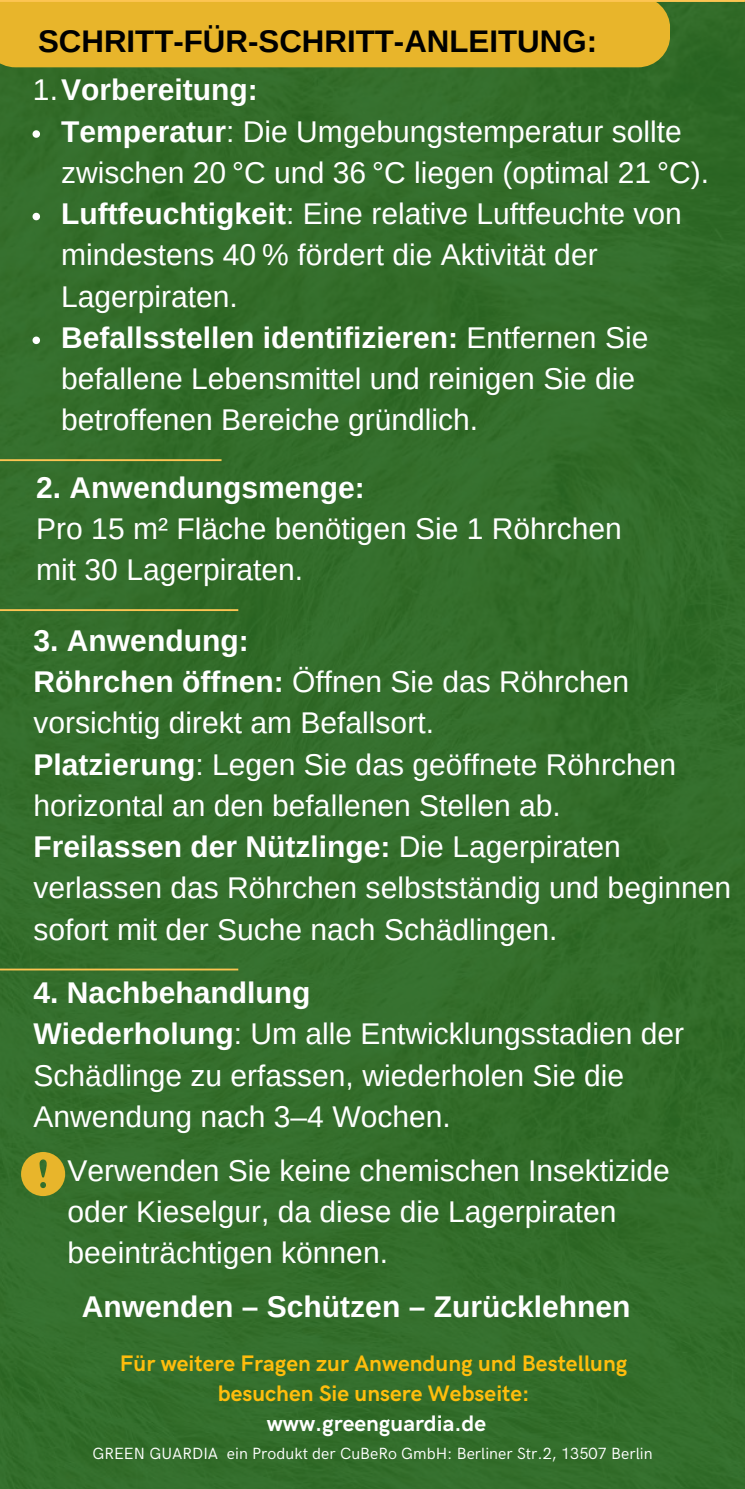
<style>
.page{position:relative;width:745px;height:1489px;background:#fff}
.page>*{position:absolute;margin:0;border:0;box-sizing:border-box;transform-origin:0 0}
.t1{font:700 31.25px "Arimo";color:#000}
.t2{font:30px/41.2px "Arimo";color:#fff}
.t3{font:700 30px "Arimo";color:#fff}
.t4{font:700 22.5px/30px "HK Grotesk";color:#ffbd0d;text-align:center}
.t5{font:700 22.5px "HK Grotesk";color:#fff}
.t6{font:16.25px "HK Grotesk";color:#fff}
.s1{font-weight:700}
</style>
<div class="page">
<div style="left:0;top:2px;width:744px;height:1487px;background:#336d2b"></div>
<div style="left:0;top:2px;width:670px;height:65px;background:#e8b52b"></div>
<svg style="left:33px;top:130px;width:7px;height:8px"></svg>
<svg style="left:33px;top:213px;width:7px;height:7px"></svg>
<svg style="left:33px;top:337px;width:7px;height:7px"></svg>
<hr style="left:0;top:0;width:744px;height:2px;background:#fdc552">
<hr style="left:0;top:968px;width:238px;height:2px;background:#fdc552">
<hr style="left:0;top:609px;width:238px;height:2px;background:#fdc552">
<hr style="left:0;top:459px;width:221px;height:2px;background:#fdc552">
<svg style="left:21px;top:1152px;width:44px;height:44px"></svg>
<p class="t1" style="left:38px;top:20px;width:560px">SCHRITT-FÜR-SCHRITT-ANLEITUNG:</p>
<p class="t2" style="left:61px;top:69px;width:649px;text-indent:-28px">1.<span class="s1">Vorbereitung:<br>Temperatur</span>: Die Umgebungstemperatur sollte zwischen 20 °C und 36 °C liegen (optimal 21 °C).<br><span class="s1">Luftfeuchtigkeit</span>: Eine relative Luftfeuchte von mindestens 40 % fördert die Aktivität der Lagerpiraten.<br><span class="s1">Befallsstellen identifizieren:</span> Entfernen Sie befallene Lebensmittel und reinigen Sie die betroffenen Bereiche gründlich.</p>
<p class="t3" style="left:36px;top:467px;width:330px">2. Anwendungsmenge:</p>
<p class="t2" style="left:36px;top:508px;width:587px">Pro 15 m² Fläche benötigen Sie 1 Röhrchen mit 30 Lagerpiraten.</p>
<p class="t2" style="left:34px;top:620px;width:699px"><span class="s1">3. Anwendung:<br>Röhrchen öffnen:</span> Öffnen Sie das Röhrchen vorsichtig direkt am Befallsort.<br><span class="s1">Platzierung</span>: Legen Sie das geöffnete Röhrchen horizontal an den befallenen Stellen ab.<br><span class="s1">Freilassen der Nützlinge:</span> Die Lagerpiraten verlassen das Röhrchen selbstständig und beginnen sofort mit der Suche nach Schädlingen.</p>
<p class="t2" style="left:34px;top:972px;width:652px"><span class="s1">4. Nachbehandlung<br>Wiederholung</span>: Um alle Entwicklungsstadien der Schädlinge zu erfassen, wiederholen Sie die Anwendung nach 3–4 Wochen.</p>
<p class="t2" style="left:68px;top:1150px;width:603px">Verwenden Sie keine chemischen Insektizide oder Kieselgur, da diese die Lagerpiraten beeinträchtigen können.</p>
<p class="t3" style="left:82px;top:1286px;width:550px">Anwenden – Schützen – Zurücklehnen</p>
<p class="t4" style="left:120px;top:1346px;width:509px">Für weitere Fragen zur Anwendung und Bestellung besuchen Sie unsere Webseite:</p>
<p class="t5" style="left:267px;top:1406px;width:221px">www.greenguardia.de</p>
<p class="t6" style="left:92px;top:1441px;width:561px">GREEN GUARDIA ein Produkt der CuBeRo GmbH: Berliner Str.2, 13507 Berlin</p>
</div>
